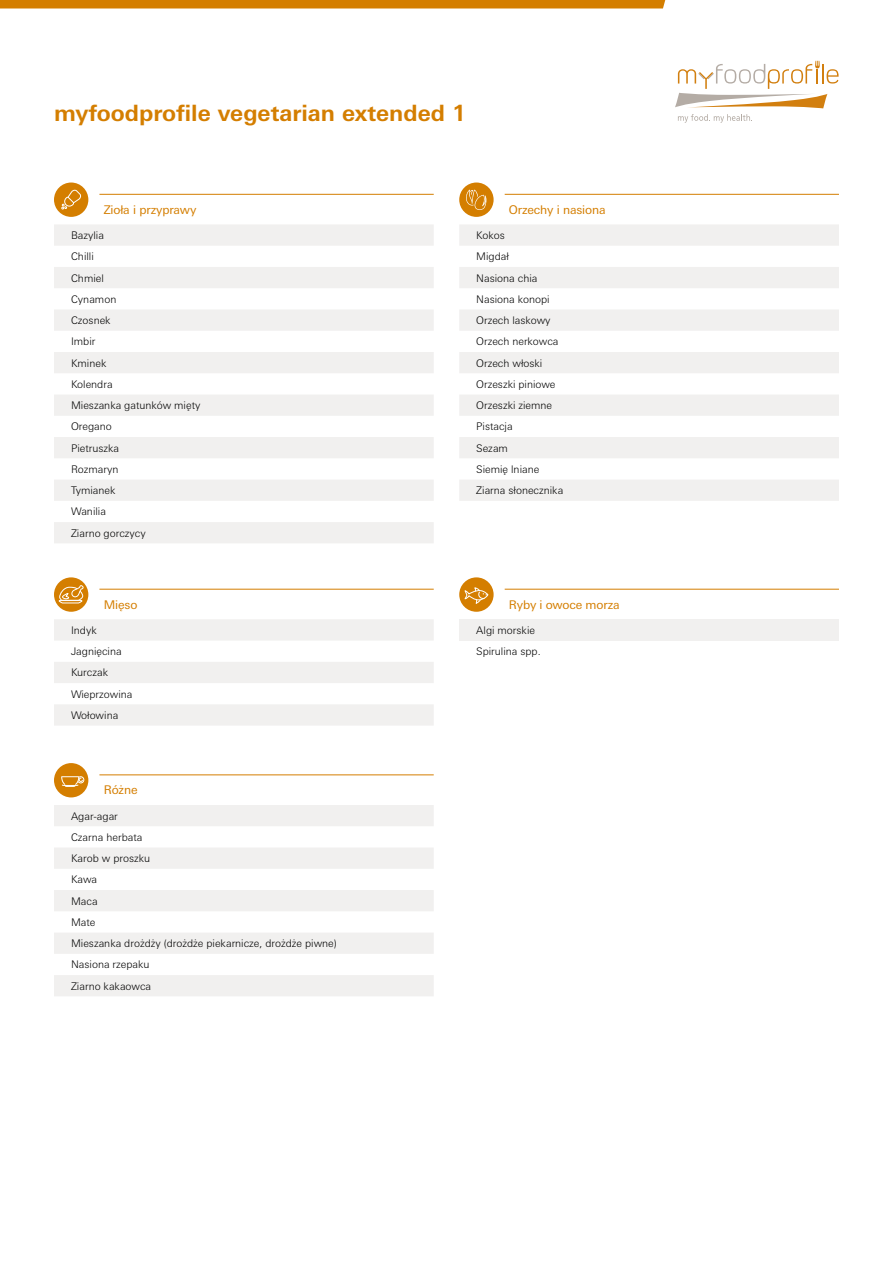
<style>
.page{position:relative;width:893px;height:1263px;background:#fff}
.page>*{position:absolute;margin:0;border:0;box-sizing:border-box;transform-origin:0 0}
.t1{font:700 22.5px "Univers Next Pro";color:#d47e00}
.t2{font:12px "Univers Next Pro";letter-spacing:-.01em;color:#d47e00}
.t3{font:300 10.5px/21.3px "Univers Next Pro";color:#000}
</style>
<div class="page">
<svg style="left:678px;top:114px;width:74px;height:9px"></svg>
<svg style="left:675px;top:61px;width:164px;height:47px"></svg>
<svg style="left:0;top:0;width:665px;height:9px;background:#d6850e"></svg>
<svg style="left:54px;top:225px;width:380px;height:318px;fill:#f1f0ef"></svg>
<hr style="left:99px;top:194px;width:335px;height:1px;background:#d47e00">
<div style="left:54px;top:183px;width:34px;height:34px;background:#d47e00;border-radius:50%"></div>
<svg style="left:61px;top:190px;width:20px;height:19px"></svg>
<svg style="left:459px;top:225px;width:380px;height:276px;fill:#f1f0ef"></svg>
<hr style="left:505px;top:194px;width:334px;height:1px;background:#d47e00">
<div style="left:459px;top:183px;width:35px;height:34px;background:#d47e00;border-radius:50%"></div>
<svg style="left:466px;top:190px;width:21px;height:20px"></svg>
<div style="left:459px;top:619px;width:380px;height:21px;background:#f1f0ef"></div>
<hr style="left:505px;top:589px;width:334px;height:1px;background:#d47e00">
<div style="left:459px;top:577px;width:35px;height:35px;background:#d47e00;border-radius:50%"></div>
<svg style="left:464px;top:587px;width:24px;height:17px"></svg>
<svg style="left:54px;top:619px;width:380px;height:106px"></svg>
<hr style="left:99px;top:589px;width:335px;height:1px;background:#d47e00">
<div style="left:54px;top:577px;width:34px;height:35px;background:#d47e00;border-radius:50%"></div>
<svg style="left:58px;top:585px;width:26px;height:19px"></svg>
<svg style="left:54px;top:805px;width:380px;height:191px;fill:#f1f0ef"></svg>
<hr style="left:99px;top:775px;width:335px;height:1px;background:#d47e00">
<div style="left:54px;top:763px;width:34px;height:34px;background:#d47e00;border-radius:50%"></div>
<svg style="left:61px;top:776px;width:23px;height:11px"></svg>
<h1 class="t1" style="left:54px;top:100px;width:414px">myfoodprofile vegetarian extended 1</h1>
<p class="t2" style="left:104px;top:203px;width:94px">Zioła i przyprawy</p>
<p class="t3" style="left:71px;top:225px;width:131px">Bazylia<br>Chilli<br>Chmiel<br>Cynamon<br>Czosnek<br>Imbir<br>Kminek<br>Kolendra<br>Mieszanka gatunków mięty<br>Oregano<br>Pietruszka<br>Rozmaryn<br>Tymianek<br>Wanilia<br>Ziarno gorczycy</p>
<p class="t2" style="left:104px;top:598px;width:35px">Mięso</p>
<p class="t3" style="left:71px;top:619px;width:63px">Indyk<br>Jagnięcina<br>Kurczak<br>Wieprzowina<br>Wołowina</p>
<p class="t2" style="left:104px;top:783px;width:35px">Różne</p>
<p class="t3" style="left:71px;top:805px;width:267px">Agar-agar<br>Czarna herbata<br>Karob w proszku<br>Kawa<br>Maca<br>Mate<br>Mieszanka drożdży (drożdże piekarnicze, drożdże piwne)<br>Nasiona rzepaku<br>Ziarno kakaowca</p>
<p class="t2" style="left:509px;top:203px;width:98px">Orzechy i nasiona</p>
<p class="t3" style="left:476px;top:225px;width:89px">Kokos<br>Migdał<br>Nasiona chia<br>Nasiona konopi<br>Orzech laskowy<br>Orzech nerkowca<br>Orzech włoski<br>Orzeszki piniowe<br>Orzeszki ziemne<br>Pistacja<br>Sezam<br>Siemię lniane<br>Ziarna słonecznika</p>
<p class="t2" style="left:509px;top:598px;width:112px">Ryby i owoce morza</p>
<p class="t3" style="left:476px;top:619px;width:66px">Algi morskie<br>Spirulina spp.</p>
</div>
